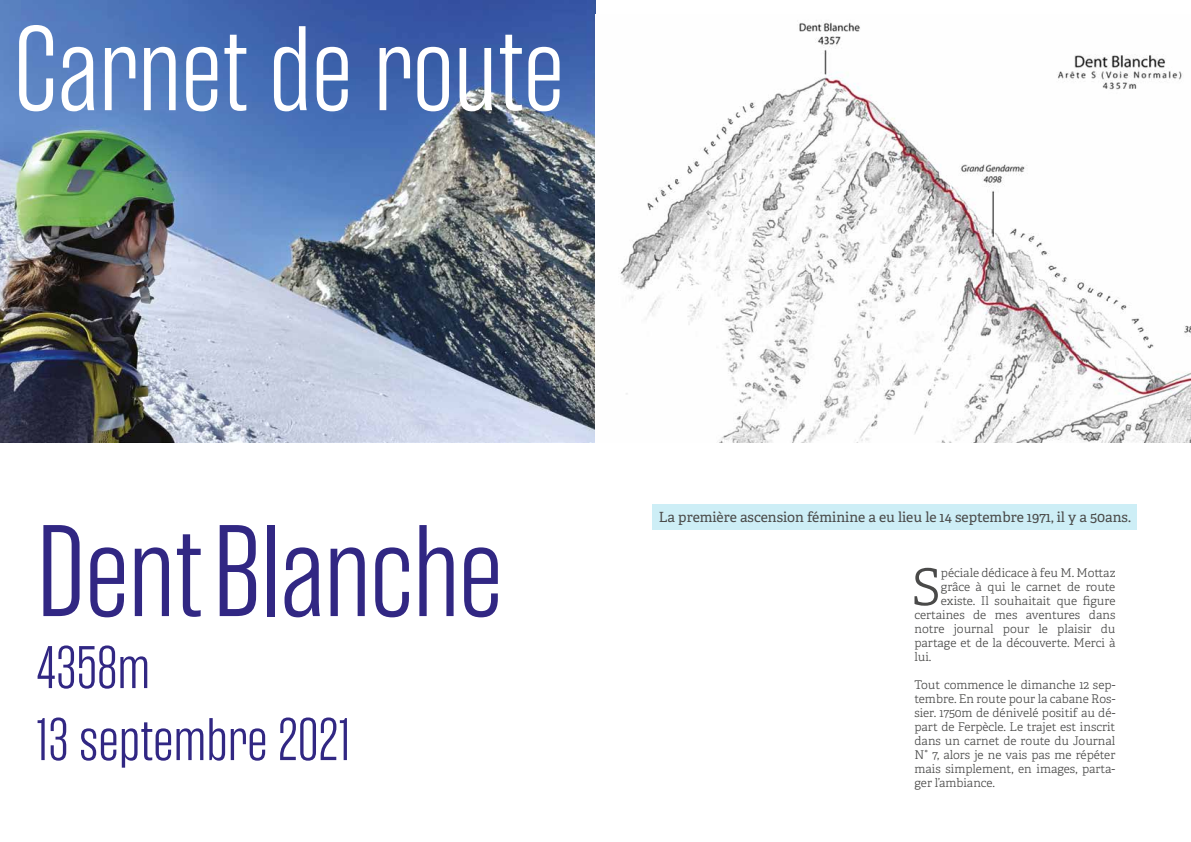
<style>
.page{position:relative;width:1191px;height:842px;background:#fff}
.page>*{position:absolute;margin:0;border:0;box-sizing:border-box;transform-origin:0 0}
.t1{font:300 130px "Rama Gothic E";letter-spacing:-.005em;color:#312783}
.t2{font:300 120px "Rama Gothic E";color:#fff}
.t3{font:300 60px/72px "Rama Gothic E";color:#312783}
.t4{font:50.7px "Adelle PE Lt";color:#4a4a49}
.t5{font:14px "Adelle PE";color:#4a4a49}
.t6{font:12px/14px "Adelle PE Lt";color:#4a4a49;text-align:justify}
</style>
<div class="page">
<div style="left:653px;top:504px;width:484px;height:25px;background:#cdeef6"></div>
<img style="left:0;top:0;width:595px;height:443px">
<img style="left:620px;top:20px;width:571px;height:423px">
<h2 class="t2" style="left:14px;top:5px;width:551px">Carnet de route</h2>
<h1 class="t1" style="left:36px;top:502px;width:468px">Dent Blanche</h1>
<h3 class="t3" style="left:36px;top:633px;width:316px">4358m<br>13 septembre 2021</h3>
<p class="t5" style="left:659px;top:507px;width:473px">La première ascension féminine a eu lieu le 14 septembre 1971, il y a 50ans.</p>
<h3 class="t4" style="left:911px;top:551px;width:31px">S</h3>
<p class="t6" style="left:941px;top:565px;width:176px">péciale dédicace à feu M. Mottaz</p>
<p class="t6" style="left:941px;top:579px;width:176px">grâce à qui le carnet de route</p>
<p class="t6" style="left:941px;top:593px;width:176px">existe. Il souhaitait que figure</p>
<p class="t6" style="left:914px;top:607px;width:202px">certaines de mes aventures dans</p>
<p class="t6" style="left:914px;top:621px;width:202px">notre journal pour le plaisir du</p>
<p class="t6" style="left:914px;top:635px;width:202px">partage et de la découverte. Merci à</p>
<p class="t6" style="left:914px;top:649px;width:18px">lui.</p>
<p class="t6" style="left:914px;top:677px;width:202px">Tout commence le dimanche 12 sep&shy;tembre. En route pour la cabane Ros&shy;sier. 1750m de dénivelé positif au dé&shy;part de Ferpècle. Le trajet est inscrit dans un carnet de route du Journal N° 7, alors je ne vais pas me répéter mais simplement, en images, parta&shy;ger l’ambiance.</p>
</div>
